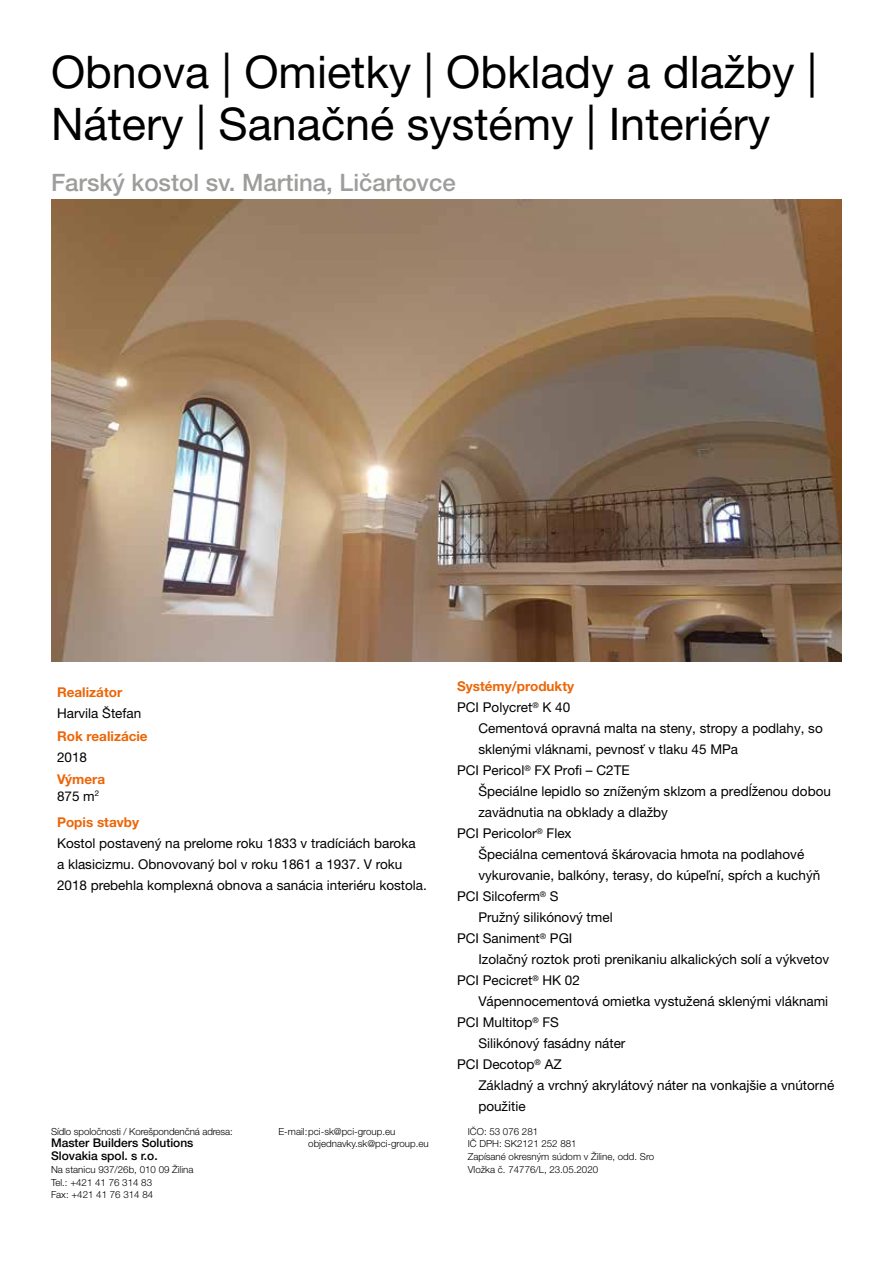
<style>
.page{position:relative;width:893px;height:1263px;background:#fff}
.page>*{position:absolute;margin:0;border:0;box-sizing:border-box;transform-origin:0 0}
.t1{font:45px/52.5px "Helvetica Neue LT Pro";color:#000}
.t2{font:500 24px "Helvetica Neue LT Pro";color:#9d9d9c}
.t3{font:13.5px "Helvetica Neue LT Pro";color:#000}
.t4{font:13.5px/21px "Helvetica Neue CE";color:#000}
.t5{font:700 13.5px/16.5px "Helvetica Neue CE";color:#ec6608}
.t6{font:500 12px/12.8px "Helvetica Neue CE";color:#000}
.t7{font:300 9.75px/12.8px "Helvetica Neue CE";color:#000}
.s1{font-family:"Helvetica Neue CE"}
.s2{font-weight:400;color:#000}
</style>
<div class="page">
<img style="left:51px;top:200px;width:791px;height:461px">
<h1 class="t1" style="left:51px;top:45px;width:768px">Obnova | <span class="s1">Omietky</span> | Obklady a dlažby |<br>Nátery | Sanačné systémy | Interiéry</h1>
<h2 class="t2" style="left:51px;top:168px;width:406px">Farský kostol sv. Martina, Ličartovce</h2>
<p class="t5" style="left:57px;top:684px;width:67px">Realizátor</p>
<p class="t4" style="left:57px;top:703px;width:86px">Harvila Štefan</p>
<p class="t5" style="left:57px;top:728px;width:92px">Rok realizácie</p>
<p class="t4" style="left:57px;top:746px;width:32px">2018</p>
<p class="t5" style="left:57px;top:771px;width:50px">Výmera<br><span class="s2">875 m</span><sup>2</sup></p>
<p class="t5" style="left:57px;top:814px;width:84px">Popis stavby</p>
<p class="t4" style="left:57px;top:832px;width:371px">Kostol postavený na prelome roku 1833 v tradíciách baroka<br>a klasicizmu. Obnovovaný bol v roku 1861 a 1937. V roku<br>2018 prebehla komplexná obnova a sanácia interiéru kostola.</p>
<p class="t5" style="left:457px;top:678px;width:119px">Systémy/produkty</p>
<p class="t3" style="left:457px;top:699px;width:115px">PCI Polycret<sup>®</sup> K 40</p>
<p class="t3" style="left:478px;top:720px;width:346px">Cementová opravná malta na steny, stropy a podlahy, so</p>
<p class="t3" style="left:478px;top:741px;width:261px">sklenými vláknami, pevnosť v tlaku 45 MPa</p>
<p class="t3" style="left:457px;top:762px;width:174px">PCI Pericol<sup>®</sup> FX Profi – C2TE</p>
<p class="t3" style="left:478px;top:783px;width:354px">Špeciálne lepidlo so zníženým sklzom a predĺženou dobou</p>
<p class="t3" style="left:478px;top:804px;width:191px">zavädnutia na obklady a dlažby</p>
<p class="t3" style="left:457px;top:825px;width:116px">PCI Pericolor<sup>®</sup> Flex</p>
<p class="t3" style="left:478px;top:846px;width:327px">Špeciálna cementová škárovacia hmota na podlahové</p>
<p class="t3" style="left:478px;top:867px;width:343px">vykurovanie, balkóny, terasy, do kúpeľní, spŕch a kuchýň</p>
<p class="t3" style="left:457px;top:888px;width:103px">PCI Silcoferm<sup>®</sup> S</p>
<p class="t3" style="left:478px;top:909px;width:136px">Pružný silikónový tmel</p>
<p class="t3" style="left:457px;top:930px;width:117px">PCI Saniment<sup>®</sup> PGI</p>
<p class="t3" style="left:478px;top:951px;width:352px">Izolačný roztok proti prenikaniu alkalických solí a výkvetov</p>
<p class="t3" style="left:457px;top:972px;width:124px">PCI Pecicret<sup>®</sup> HK 02</p>
<p class="t3" style="left:478px;top:993px;width:351px">Vápennocementová omietka vystužená sklenými vláknami</p>
<p class="t3" style="left:457px;top:1014px;width:103px">PCI Multitop<sup>®</sup> FS</p>
<p class="t3" style="left:478px;top:1035px;width:149px">Silikónový fasádny náter</p>
<p class="t3" style="left:457px;top:1056px;width:106px">PCI Decotop<sup>®</sup> AZ</p>
<p class="t3" style="left:478px;top:1077px;width:357px">Základný a vrchný akrylátový náter na vonkajšie a vnútorné</p>
<p class="t3" style="left:478px;top:1098px;width:49px">použitie</p>
<p class="t7" style="left:51px;top:1125px;width:183px">Sídlo spoločnosti / Korešpondenčná adresa:</p>
<p class="t6" style="left:51px;top:1137px;width:144px">Master Builders Solutions<br>Slovakia spol. s r.o.</p>
<p class="t7" style="left:51px;top:1163px;width:144px">Na stanicu 937/26b, 010 09 Žilina<br>Tel.: +421 41 76 314 83<br>Fax: +421 41 76 314 84</p>
<p class="t7" style="left:308px;top:1125px;width:122px;text-indent:-30px">E-mail:pci-sk@pci-group.eu objednavky.sk@pci-group.eu</p>
<p class="t7" style="left:468px;top:1125px;width:188px">IČO: 53 076 281<br>IČ DPH: SK2121 252 881<br>Zapísané okresným súdom v Žiline, odd. Sro<br>Vložka č. 74776/L, 23.05.2020</p>
</div>
